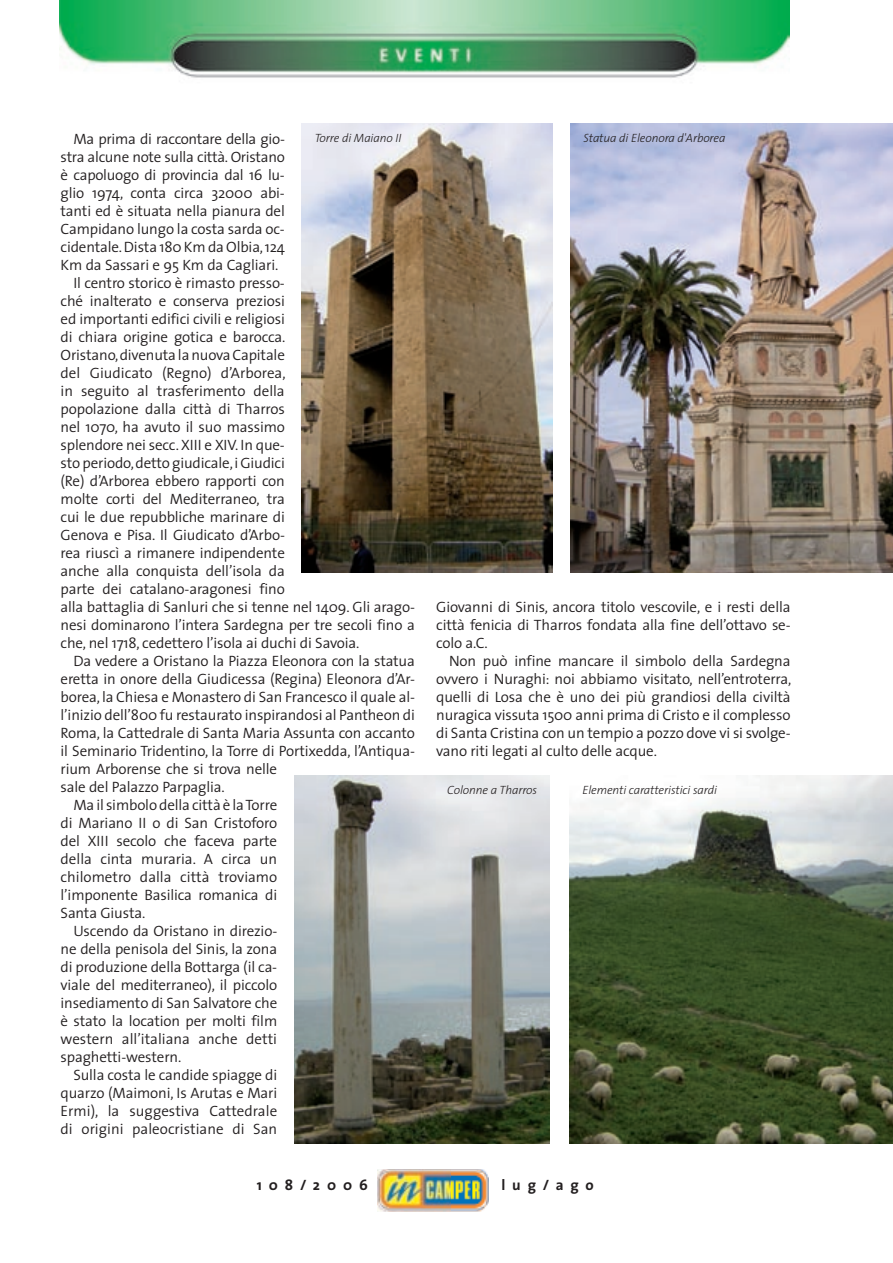
<style>
.page{position:relative;width:893px;height:1263px;background:#fff}
.page>*{position:absolute;margin:0;border:0;box-sizing:border-box;transform-origin:0 0}
.t1{font:300 15px/18px "The Sans";letter-spacing:-.01em;color:#231f20;text-align:justify}
.t2{font:700 15px "The Sans";letter-spacing:.46em;color:#231f20}
.t3{font:italic 300 12px "The Sans";letter-spacing:-.01em;color:#231f20}
</style>
<div class="page">
<img style="left:378px;top:1169px;width:110px;height:43px">
<img style="left:60px;top:0;width:729px;height:78px">
<img style="left:294px;top:776px;width:255px;height:368px">
<img style="left:571px;top:124px;width:322px;height:449px">
<img style="left:570px;top:776px;width:323px;height:368px">
<img style="left:302px;top:124px;width:250px;height:449px">
<p class="t1" style="left:73px;top:129px;width:213px">Ma prima di raccontare della gio-</p>
<p class="t1" style="left:61px;top:147px;width:226px">stra alcune note sulla città. Oristano</p>
<p class="t1" style="left:61px;top:165px;width:226px">è capoluogo di provincia dal 16 lu-</p>
<p class="t1" style="left:61px;top:183px;width:226px">glio 1974, conta circa 32000 abi-</p>
<p class="t1" style="left:61px;top:201px;width:226px">tanti ed è situata nella pianura del</p>
<p class="t1" style="left:61px;top:219px;width:226px">Campidano lungo la costa sarda oc-</p>
<p class="t1" style="left:61px;top:237px;width:226px">cidentale. Dista 180 Km da Olbia, 124</p>
<p class="t1" style="left:61px;top:255px;width:219px">Km da Sassari e 95 Km da Cagliari.</p>
<p class="t1" style="left:73px;top:273px;width:213px">Il centro storico è rimasto presso-</p>
<p class="t1" style="left:61px;top:291px;width:226px">ché inalterato e conserva preziosi</p>
<p class="t1" style="left:61px;top:309px;width:226px">ed importanti edifici civili e religiosi</p>
<p class="t1" style="left:61px;top:327px;width:226px">di chiara origine gotica e barocca.</p>
<p class="t1" style="left:61px;top:345px;width:226px">Oristano, divenuta la nuova Capitale</p>
<p class="t1" style="left:61px;top:363px;width:227px">del Giudicato (Regno) d’Arborea,</p>
<p class="t1" style="left:61px;top:381px;width:226px">in seguito al trasferimento della</p>
<p class="t1" style="left:61px;top:399px;width:226px">popolazione dalla città di Tharros</p>
<p class="t1" style="left:61px;top:417px;width:226px">nel 1070, ha avuto il suo massimo</p>
<p class="t1" style="left:61px;top:435px;width:226px">splendore nei secc. XIII e XIV. In que-</p>
<p class="t1" style="left:61px;top:453px;width:226px">sto periodo, detto giudicale, i Giudici</p>
<p class="t1" style="left:61px;top:471px;width:226px">(Re) d’Arborea ebbero rapporti con</p>
<p class="t1" style="left:61px;top:489px;width:226px">molte corti del Mediterraneo, tra</p>
<p class="t1" style="left:61px;top:507px;width:226px">cui le due repubbliche marinare di</p>
<p class="t1" style="left:61px;top:525px;width:226px">Genova e Pisa. Il Giudicato d’Arbo-</p>
<p class="t1" style="left:61px;top:543px;width:226px">rea riuscì a rimanere indipendente</p>
<p class="t1" style="left:61px;top:561px;width:226px">anche alla conquista dell’isola da</p>
<p class="t1" style="left:61px;top:579px;width:226px">parte dei catalano-aragonesi fino</p>
<p class="t1" style="left:61px;top:597px;width:356px">alla battaglia di Sanluri che si tenne nel 1409. Gli arago-</p>
<p class="t1" style="left:61px;top:615px;width:356px">nesi dominarono l’intera Sardegna per tre secoli fino a</p>
<p class="t1" style="left:61px;top:633px;width:300px">che, nel 1718, cedettero l’isola ai duchi di Savoia.</p>
<p class="t1" style="left:73px;top:651px;width:343px">Da vedere a Oristano la Piazza Eleonora con la statua</p>
<p class="t1" style="left:61px;top:669px;width:356px">eretta in onore della Giudicessa (Regina) Eleonora d’Ar-</p>
<p class="t1" style="left:61px;top:687px;width:356px">borea, la Chiesa e Monastero di San Francesco il quale al-</p>
<p class="t1" style="left:61px;top:705px;width:356px">l’inizio dell’800 fu restaurato inspirandosi al Pantheon di</p>
<p class="t1" style="left:61px;top:723px;width:356px">Roma, la Cattedrale di Santa Maria Assunta con accanto</p>
<p class="t1" style="left:61px;top:741px;width:356px">il Seminario Tridentino, la Torre di Portixedda, l’Antiqua-</p>
<p class="t1" style="left:61px;top:759px;width:218px">rium Arborense che si trova nelle</p>
<p class="t1" style="left:61px;top:777px;width:166px">sale del Palazzo Parpaglia.</p>
<p class="t1" style="left:73px;top:795px;width:205px">Ma il simbolo della città è la Torre</p>
<p class="t1" style="left:61px;top:813px;width:218px">di Mariano II o di San Cristoforo</p>
<p class="t1" style="left:61px;top:831px;width:218px">del XIII secolo che faceva parte</p>
<p class="t1" style="left:61px;top:849px;width:218px">della cinta muraria. A circa un</p>
<p class="t1" style="left:61px;top:867px;width:218px">chilometro dalla città troviamo</p>
<p class="t1" style="left:61px;top:885px;width:218px">l’imponente Basilica romanica di</p>
<p class="t1" style="left:61px;top:903px;width:86px">Santa Giusta.</p>
<p class="t1" style="left:73px;top:921px;width:205px">Uscendo da Oristano in direzio-</p>
<p class="t1" style="left:61px;top:939px;width:218px">ne della penisola del Sinis, la zona</p>
<p class="t1" style="left:61px;top:957px;width:218px">di produzione della Bottarga (il ca-</p>
<p class="t1" style="left:61px;top:975px;width:218px">viale del mediterraneo), il piccolo</p>
<p class="t1" style="left:61px;top:993px;width:218px">insediamento di San Salvatore che</p>
<p class="t1" style="left:61px;top:1011px;width:218px">è stato la location per molti film</p>
<p class="t1" style="left:61px;top:1029px;width:218px">western all’italiana anche detti</p>
<p class="t1" style="left:61px;top:1047px;width:122px">spaghetti-western.</p>
<p class="t1" style="left:73px;top:1065px;width:205px">Sulla costa le candide spiagge di</p>
<p class="t1" style="left:61px;top:1083px;width:218px">quarzo (Maimoni, Is Arutas e Mari</p>
<p class="t1" style="left:61px;top:1101px;width:218px">Ermi), la suggestiva Cattedrale</p>
<p class="t1" style="left:61px;top:1119px;width:218px">di origini paleocristiane di San</p>
<p class="t3" style="left:315px;top:128px;width:88px">Torre di Maiano II</p>
<p class="t3" style="left:584px;top:128px;width:143px">Statua di Eleonora d'Arborea</p>
<p class="t1" style="left:436px;top:597px;width:356px">Giovanni di Sinis, ancora titolo vescovile, e i resti della città fenicia di Tharros fondata alla fine dell’ottavo se&shy;colo a.C.</p>
<p class="t1" style="left:436px;top:651px;width:357px;text-indent:13px">Non può infine mancare il simbolo della Sardegna ovvero i Nuraghi: noi abbiamo visitato, nell’entroterra, quelli di Losa che è uno dei più grandiosi della civiltà nuragica vissuta 1500 anni prima di Cristo e il complesso di Santa Cristina con un tempio a pozzo dove vi si svolge&shy;vano riti legati al culto delle acque.</p>
<p class="t3" style="left:447px;top:780px;width:91px">Colonne a Tharros</p>
<p class="t3" style="left:583px;top:780px;width:136px">Elementi caratteristici sardi</p>
<p class="t2" style="left:257px;top:1172px;width:113px">108/2006</p>
<p class="t2" style="left:501px;top:1172px;width:94px">lug/ago</p>
</div>
